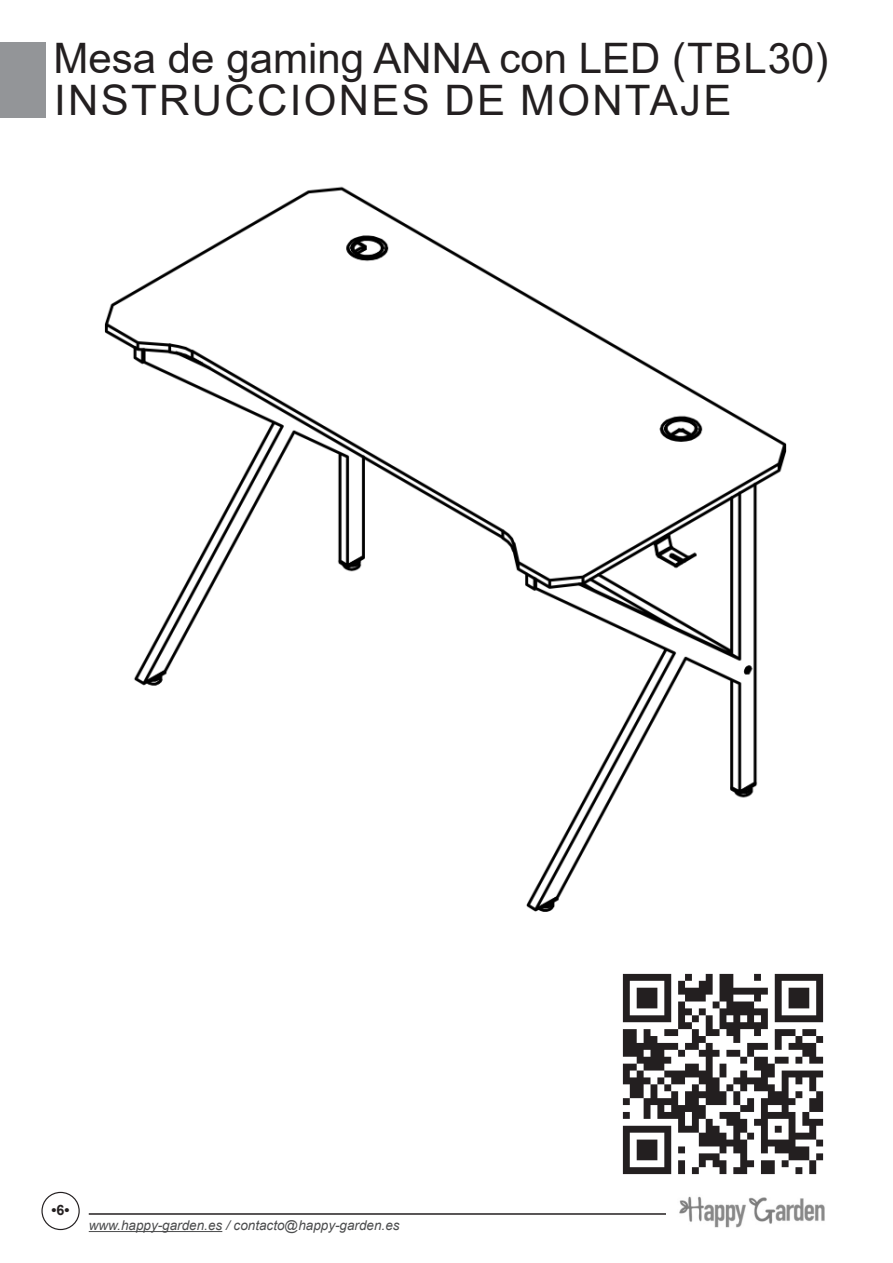
<style>
.page{position:relative;width:893px;height:1263px;background:#fff}
.page>*{position:absolute;margin:0;border:0;box-sizing:border-box;transform-origin:0 0}
.t1{font:42px "Arial";color:#231f20}
.t2{font:42px "Arial";letter-spacing:.055em;color:#231f20}
.t3{font:700 14.25px "Arial";color:#231f20}
.t4{font:italic 13.5px "Arial";color:#4b4c4d}
</style>
<div class="page">
<hr style="left:89px;top:1213px;width:749px;height:2px;background:#231f20">
<div style="left:0;top:43px;width:45px;height:75px;background:#939598"></div>
<hr style="left:89px;top:1231px;width:133px;height:1px;background:#4b4c4d">
<div style="left:41px;top:1192px;width:39px;height:38px;border:1px solid #231f20;border-radius:50%"></div>
<img style="left:666px;top:1196px;width:172px;height:32px">
<img style="left:622px;top:973px;width:202px;height:202px">
<img style="left:104px;top:186px;width:683px;height:726px">
<p class="t1" style="left:54px;top:29px;width:776px">Mesa de gaming ANNA con LED (TBL30)</p>
<p class="t2" style="left:54px;top:71px;width:679px">INSTRUCCIONES DE MONTAJE</p>
<p class="t3" style="left:52px;top:1199px;width:19px">•6•</p>
<p class="t4" style="left:89px;top:1216px;width:312px">www.happy-garden.es / contacto@happy-garden.es</p>
</div>
